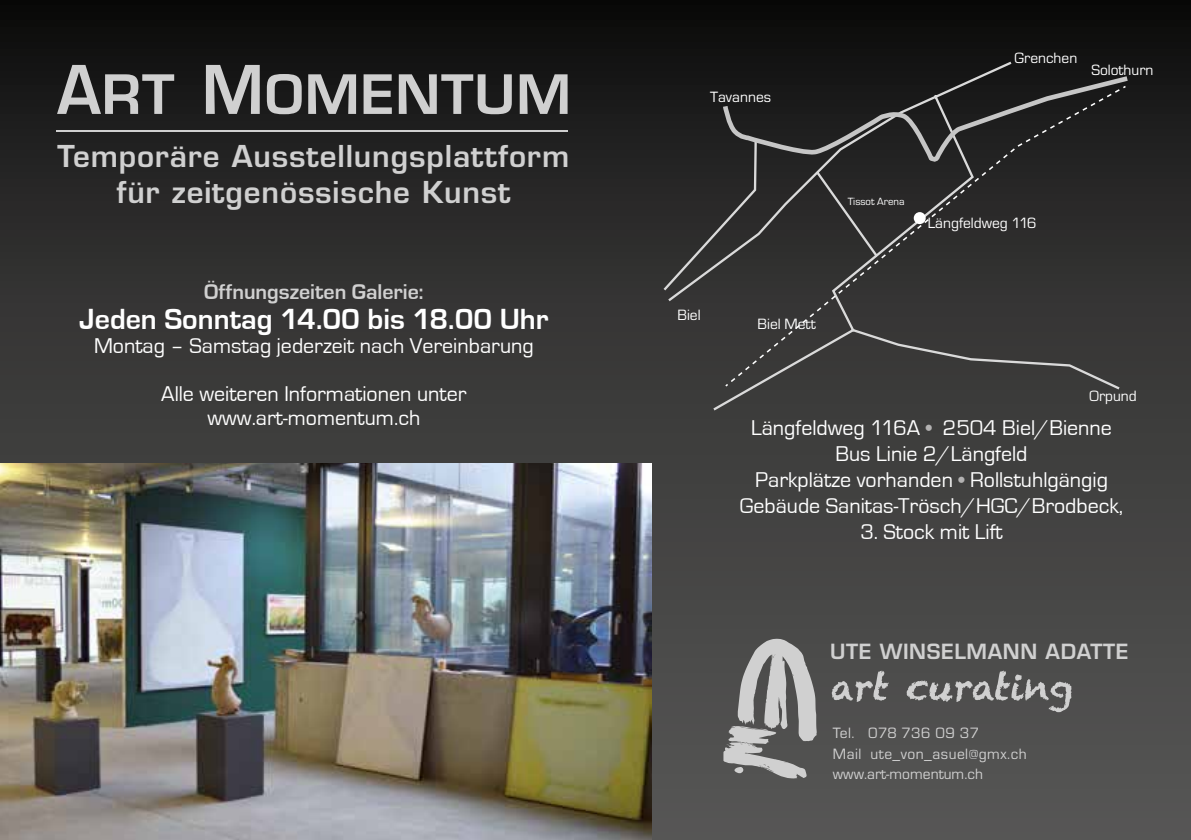
<style>
.page{position:relative;width:1191px;height:840px;background:#fff}
.page>*{position:absolute;margin:0;border:0;box-sizing:border-box;transform-origin:0 0}
.t1{font:600 52.8px "Eurostile";letter-spacing:.015em;color:#d0d0d0;scale:1.04 1}
.t2{font:700 30px "Eurostile";color:#fff}
.t3{font:600 29.4px/35.2px "Eurostile";letter-spacing:.03em;color:#d0d0d0;text-align:center}
.t4{font:22px/26px "Eurostile";color:#fff;text-align:center}
.t5{font:700 22px "Eurostile";color:#d0d0d0}
.t6{font:600 20.4px "Eurostile LT Std";letter-spacing:.03em;color:#d0d0d0}
.t7{font:15.6px/20.6px "Eurostile";letter-spacing:.03em;color:#d0d0d0}
.t8{font:15.4px "Eurostile";color:#fff}
.t9{font:10.8px "Eurostile";color:#fff}
.s1{font-size:65.2px}
.s2{color:#b3b2b2}
</style>
<div class="page">
<div style="left:0;top:0;width:1191px;height:839px;background:linear-gradient(to bottom,#151514,#5c5c5b)"></div>
<svg style="left:723px;top:638px;width:93px;height:140px;background:#8b8b8b"></svg>
<svg style="left:831px;top:670px;width:57px;height:31px;background:#757575"></svg>
<svg style="left:906px;top:670px;width:165px;height:42px;background:#6b6b6b"></svg>
<svg style="left:663px;top:60px;width:459px;height:350px;background:#2f2e2e"></svg>
<svg style="left:720px;top:73px;width:412px;height:94px;background:#1e1e1e"></svg>
<svg style="left:727px;top:88px;width:394px;height:297px;background:#333332"></svg>
<svg style="left:723px;top:382px;width:7px;height:6px"></svg>
<hr style="left:57px;top:130px;width:511px;height:2px;background:#d0d0d0">
<img style="left:0;top:463px;width:651px;height:376px">
<h1 class="t1" style="left:57px;top:61px;width:496px"><span class="s1">A</span>RT <span class="s1">M</span>OMENTUM</h1>
<h3 class="t3" style="left:57px;top:139px;width:513px">Temporäre Ausstellungsplattform für zeitgenössische Kunst</h3>
<p class="t5" style="left:204px;top:279px;width:221px">Öffnungszeiten Galerie:</p>
<h2 class="t2" style="left:79px;top:302px;width:471px">Jeden Sonntag 14.00 bis 18.00 Uhr</h2>
<p class="t4" style="left:94px;top:322px;width:441px;line-height:48px">Montag – Samstag jederzeit nach Vereinbarung<br>Alle weiteren Informationen unter</p>
<p class="t4" style="left:207px;top:405px;width:214px">www.art-momentum.ch</p>
<p class="t8" style="left:710px;top:89px;width:63px">Tavannes</p>
<p class="t8" style="left:1014px;top:49px;width:64px">Grenchen</p>
<p class="t8" style="left:1091px;top:62px;width:64px">Solothurn</p>
<p class="t8" style="left:677px;top:306px;width:25px">Biel</p>
<p class="t9" style="left:847px;top:195px;width:59px">Tissot Arena</p>
<p class="t8" style="left:927px;top:214px;width:110px">Längfeldweg 116</p>
<p class="t8" style="left:757px;top:315px;width:60px">Biel Mett</p>
<p class="t8" style="left:1089px;top:387px;width:49px">Orpund</p>
<p class="t4" style="left:740px;top:414px;width:385px">Längfeldweg 116A <span class="s2">•</span> 2504 Biel/Bienne Bus Linie 2/Längfeld<br>Parkplätze vorhanden <span class="s2">•</span> Rollstuhlgängig Gebäude Sanitas-Trösch/HGC/Brodbeck,</p>
<p class="t4" style="left:860px;top:518px;width:144px">3. Stock mit Lift</p>
<p class="t6" style="left:830px;top:638px;width:300px">UTE WINSELMANN ADATTE</p>
<p class="t7" style="left:833px;top:722px;width:195px">Tel. 078 736 09 37<br>Mail ute_von_asuel@gmx.ch www.art-momentum.ch</p>
</div>
